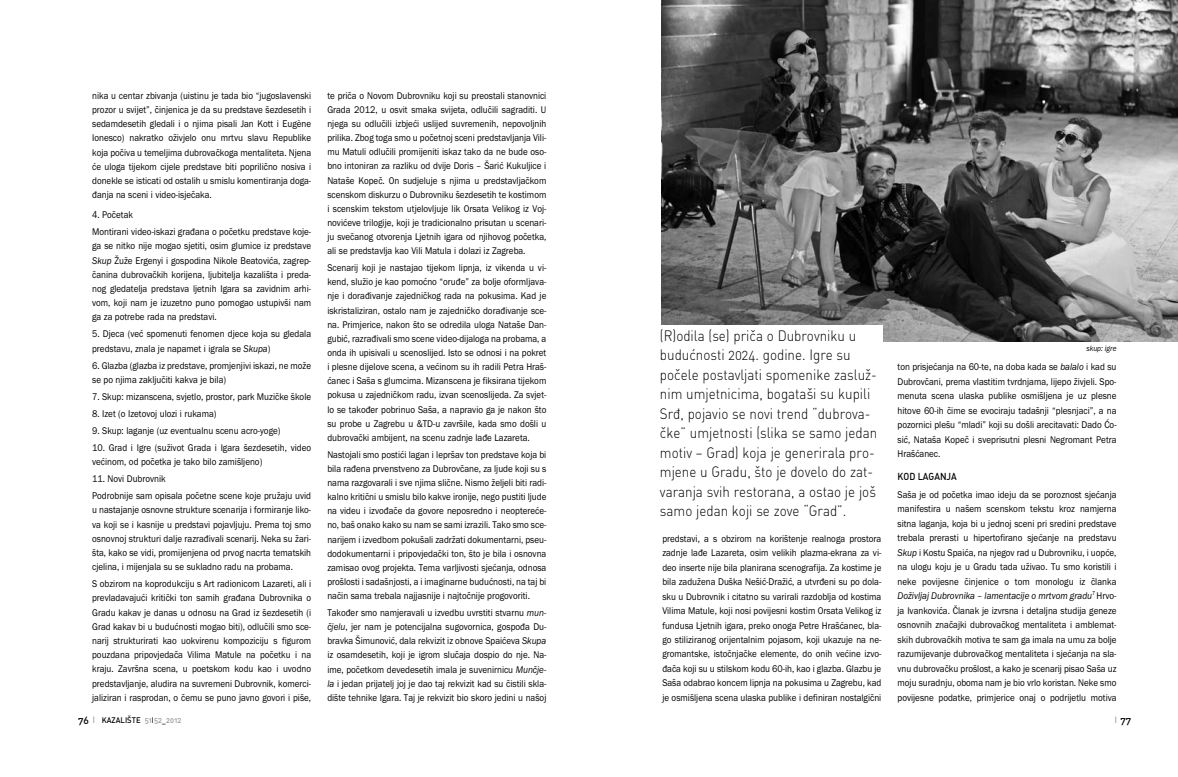
<style>
.page{position:relative;width:1178px;height:777px;background:#fff}
.page>*{position:absolute;margin:0;border:0;box-sizing:border-box;transform-origin:0 0}
.t1{font:14.85px/19.5px "DIN Light Rounded";color:#000;scale:.9 1}
.t2{font:10.05px/14.1px "Franklin Gothic";color:#000;text-align:justify;scale:.9 1}
.t3{font:10.05px "DIN Medium Rounded";color:#000;scale:.9 1}
.t4{font:10.05px "DIN Medium Rounded";color:#000}
.t5{font:8.1px "DIN Medium Rounded";color:#000;scale:.95 1}
.t6{font:italic 8.1px "Franklin Gothic";color:#000;scale:.9 1}
.s1{font-style:italic}
.s2{font-size:10.05px}
.s3{font-size:9px;color:#969696}
.s4{color:#999}
</style>
<div class="page">
<img style="left:661px;top:0;width:516px;height:342px">
<div style="left:659px;top:325px;width:223px;height:201px;background:#fff"></div>
<p class="t2" style="left:92px;top:89px;width:245px">nika u centar zbivanja (uistinu je tada bio “jugoslavenski prozor u svijet”, činjenica je da su predstave šezdesetih i sedamdesetih gledali i o njima pisali Jan Kott i Eugène Ionesco) nakratko oživjelo onu mrtvu slavu Republike koja počiva u temeljima dubrovačkoga mentaliteta. Njena će uloga tijekom cijele predstave biti poprilično nosiva i donekle se isticati od ostalih u smislu komentiranja doga&shy;đanja na sceni i video-isječaka.</p>
<p class="t2" style="left:92px;top:207px;width:245px;line-height:17.1px">4. Početak<br>Montirani video-iskazi građana o početku predstave koje-</p>
<p class="t2" style="left:92px;top:240px;width:245px">ga se nitko nije mogao sjetiti, osim glumice iz predstave <span class="s1">Skup</span> Žuže Ergenyi i gospodina Nikole Beatovića, zagrep&shy;čanina dubrovačkih korijena, ljubitelja kazališta i preda&shy;nog gledatelja predstava ljetnih Igara sa zavidnim arhi&shy;vom, koji nam je izuzetno puno pomogao ustupivši nam ga za potrebe rada na predstavi.</p>
<p class="t2" style="left:92px;top:327px;width:245px">5. Djeca (već spomenuti fenomen djece koja su gledala predstavu, znala je napamet i igrala se <span class="s1">Skupa</span>)</p>
<p class="t2" style="left:92px;top:359px;width:245px">6. Glazba (glazba iz predstave, promjenjivi iskazi, ne može se po njima zaključiti kakva je bila)</p>
<p class="t2" style="left:92px;top:390px;width:245px">7. Skup: mizanscena, svjetlo, prostor, park Muzičke škole</p>
<p class="t2" style="left:92px;top:407px;width:140px">8. Izet (o Izetovoj ulozi i rukama)</p>
<p class="t2" style="left:92px;top:424px;width:211px">9. Skup: laganje (uz eventualnu scenu acro-yoge)</p>
<p class="t2" style="left:92px;top:441px;width:245px">10. Grad i Igre (suživot Grada i Igara šezdesetih, video većinom, od početka je tako bilo zamišljeno)</p>
<p class="t2" style="left:92px;top:471px;width:245px;line-height:17.1px">11. Novi Dubrovnik<br>Podrobnije sam opisala početne scene koje pružaju uvid</p>
<p class="t2" style="left:92px;top:503px;width:245px">u nastajanje osnovne strukture scenarija i formiranje liko&shy;va koji se i kasnije u predstavi pojavljuju. Prema toj smo osnovnoj strukturi dalje razrađivali scenarij. Neka su žari&shy;šta, kako se vidi, promijenjena od prvog nacrta tematskih cjelina, i mijenjala su se sukladno radu na probama.</p>
<p class="t2" style="left:92px;top:577px;width:245px">S obzirom na koprodukciju s Art radionicom Lazareti, ali i prevladavajući kritički ton samih građana Dubrovnika o Gradu kakav je danas u odnosu na Grad iz šezdesetih (i Grad kakav bi u budućnosti mogao biti), odlučili smo sce&shy;narij strukturirati kao uokvirenu kompoziciju s figurom pouzdana pripovjedača Vilima Matule na početku i na kraju. Završna scena, u poetskom kodu kao i uvodno predstavljanje, aludira na suvremeni Dubrovnik, komerci&shy;jaliziran i rasprodan, o čemu se puno javno govori i piše,</p>
<p class="t5" style="left:78px;top:716px;width:110px"><span class="s2">76</span> <span class="s3">I</span> KAZALIŠTE <span class="s4">51</span>I<span class="s4">52</span>_<span class="s4">2012</span></p>
<p class="t2" style="left:327px;top:89px;width:245px">te priča o Novom Dubrovniku koji su preostali stanovnici Grada 2012, u osvit smaka svijeta, odlučili sagraditi. U njega su odlučili izbjeći uslijed suvremenih, nepovoljnih prilika. Zbog toga smo u početnoj sceni predstavljanja Vili - mu Matuli odlučili promijeniti iskaz tako da ne bude oso&shy;bno intoniran za razliku od dvije Doris – Šarić Kuku ljice i Nataše Kopeč. On sudjeluje s njima u predstavljačkom scenskom diskurzu o Dubrovniku šezdesetih te kostimom i scenskim tekstom utjelovljuje lik Orsata Veli kog iz Voj - novićeve trilogije, koji je tradicionalno prisutan u scenari&shy;ju svečanog otvorenja Ljetnih igara od njihovog početka, ali se predstavlja kao Vili Matula i dolazi iz Zagreba.</p>
<p class="t2" style="left:327px;top:261px;width:245px">Scenarij koji je nastajao tijekom lipnja, iz vikenda u vi - kend, služio je kao pomoćno “oruđe” za bolje oformljava&shy;nje i dorađivanje zajedničkog rada na pokusima. Kad je iskristaliziran, ostalo nam je zajedničko dorađivanje sce - na. Primjerice, nakon što se odredila uloga Nataše Dan - gubić, razrađivali smo scene video-dijaloga na probama, a onda ih upisivali u scenoslijed. Isto se odnosi i na pokret i plesne dijelove scena, a većinom su ih radili Petra Hraš - ća nec i Saša s glumcima. Mizanscena je fiksirana tijekom pokusa u zajedničkom radu, izvan scenoslijeda. Za svjet&shy;lo se također pobrinuo Saša, a napravio ga je nakon što su probe u Zagrebu u &amp;TD-u završile, kada smo došli u dubrovački ambijent, na scenu zadnje lađe Lazareta.</p>
<p class="t2" style="left:327px;top:448px;width:245px">Nastojali smo postići lagan i lepršav ton predstave koja bi bila rađena prvenstveno za Dubrovčane, za ljude koji su s nama razgovarali i sve njima slične. Nismo željeli biti radi&shy;kalno kritični u smislu bilo kakve ironije, nego pustiti ljude na videu i izvođače da govore neposredno i neoptereće&shy;no, baš onako kako su nam se sami izrazili. Tako smo sce&shy;narijem i izvedbom pokušali zadržati dokumentarni, pseu&shy;dodokumentarni i pripovjedački ton, što je bila i osnovna zamisao ovog projekta. Tema varljivosti sjećanja, odnosa prošlosti i sadašnjosti, a i imaginarne budućnosti, na taj bi način sama trebala najjasnije i najtočnije progovoriti.</p>
<p class="t2" style="left:327px;top:606px;width:245px">Također smo namjeravali u izvedbu uvrstiti stvarnu <span class="s1">mun&shy;čjelu</span>, jer nam je potencijalna sugovornica, gospođa Du - bravka Šimunović, dala rekvizit iz obnove Spaićeva <span class="s1">Skupa </span>iz osamdesetih, koji je igrom slučaja dospio do nje. Na - ime, početkom devedesetih imala je suvenirnicu <span class="s1">Munčje - la</span> i jedan prijatelj joj je dao taj rekvizit kad su čistili skla&shy;dište tehnike Igara. Taj je rekvizit bio skoro jedini u našoj</p>
<p class="t1" style="left:659px;top:327px;width:243px">(R)odila (se) priča o Dubrovniku u budućnosti 2024. godine. Igre su počele postavljati spomenike zasluž&shy;nim umjetnicima, bogataši su kupili Srđ, pojavio se novi trend “dubrova&shy;čke” umjetnosti (slika se samo jedan motiv Grad) koja je generirala pro&shy;mjene u Gradu, što je dovelo do zat&shy;varanja svih restorana, a ostao je još samo jedan koji se zove “Grad”.</p>
<p class="t2" style="left:662px;top:532px;width:245px">predstavi, a s obzirom na korištenje realnoga prostora zadnje lađe Lazareta, osim velikih plazma-ekrana za vi - deo inserte nije bila planirana scenografija. Za kostime je bila zadužena Duška Nešić-Dražić, a utvrđeni su po dola&shy;sku u Dubrovnik i citatno su varirali razdoblja od kostima Vilima Matule, koji nosi povijesni kostim Orsata Velikog iz fundusa Ljetnih igara, preko onoga Petre Hrašćanec, bla - go stiliziranog orijentalnim pojasom, koji ukazuje na ne - gromantske, istočnjačke elemente, do onih većine izvo&shy;đača koji su u stilskom kodu 60-ih, kao i glazba. Glazbu je Saša odabrao koncem lipnja na pokusima u Zagrebu, kad je osmišljena scena ulaska publike i definiran nostalgični</p>
<p class="t6" style="left:1086px;top:346px;width:35px">skup: igre</p>
<p class="t2" style="left:897px;top:360px;width:245px;line-height:14.5px">ton prisjećanja na 60-te, na doba kada se <span class="s1">balalo</span> i kad su Dubrovčani, prema vlastitim tvrdnjama, lijepo živjeli. Spo - me nuta scena ulaska publike osmišljena je uz plesne hitove 60-ih čime se evociraju tadašnji “plesnjaci”, a na pozornici plešu “mladi” koji su došli arecitavati: Dado Ćo - sić, Nataša Kopeč i sveprisutni plesni Negromant Petra Hrašćanec.</p>
<p class="t3" style="left:897px;top:471px;width:67px">KOD LAGANJA</p>
<p class="t2" style="left:897px;top:488px;width:245px;line-height:14.5px">Saša je od početka imao ideju da se poroznost sjećanja manifestira u našem scenskom tekstu kroz namjerna sitna laganja, koja bi u jednoj sceni pri sredini predstave trebala prerasti u hipertofirano sjećanje na predstavu <span class="s1">Skup</span> i Kostu Spaića, na njegov rad u Dubrovniku, i uopće, na ulogu koju je u Gradu tada uživao. Tu smo koristili i neke povijesne činjenice o tom monologu iz članka <span class="s1">Doživljaj Dubrovnika – lamentacije o mrtvom gradu</span><sup>7</sup> Hrvo - ja Ivankovića. Članak je izvrsna i detaljna studija geneze osnovnih značajki dubrovačkog mentaliteta i amblemat&shy;skih dubrovačkih motiva te sam ga imala na umu za bolje razumijevanje dubrovačkog mentaliteta i sjećanja na sla&shy;vnu dubrovačku prošlost, a kako je scenarij pisao Saša uz moju suradnju, oboma nam je bio vrlo koristan. Neke smo povijesne podatke, primjerice onaj o podrijetlu motiva</p>
<p class="t4" style="left:1114px;top:714px;width:18px"><span class="s3">I</span> 77</p>
</div>
